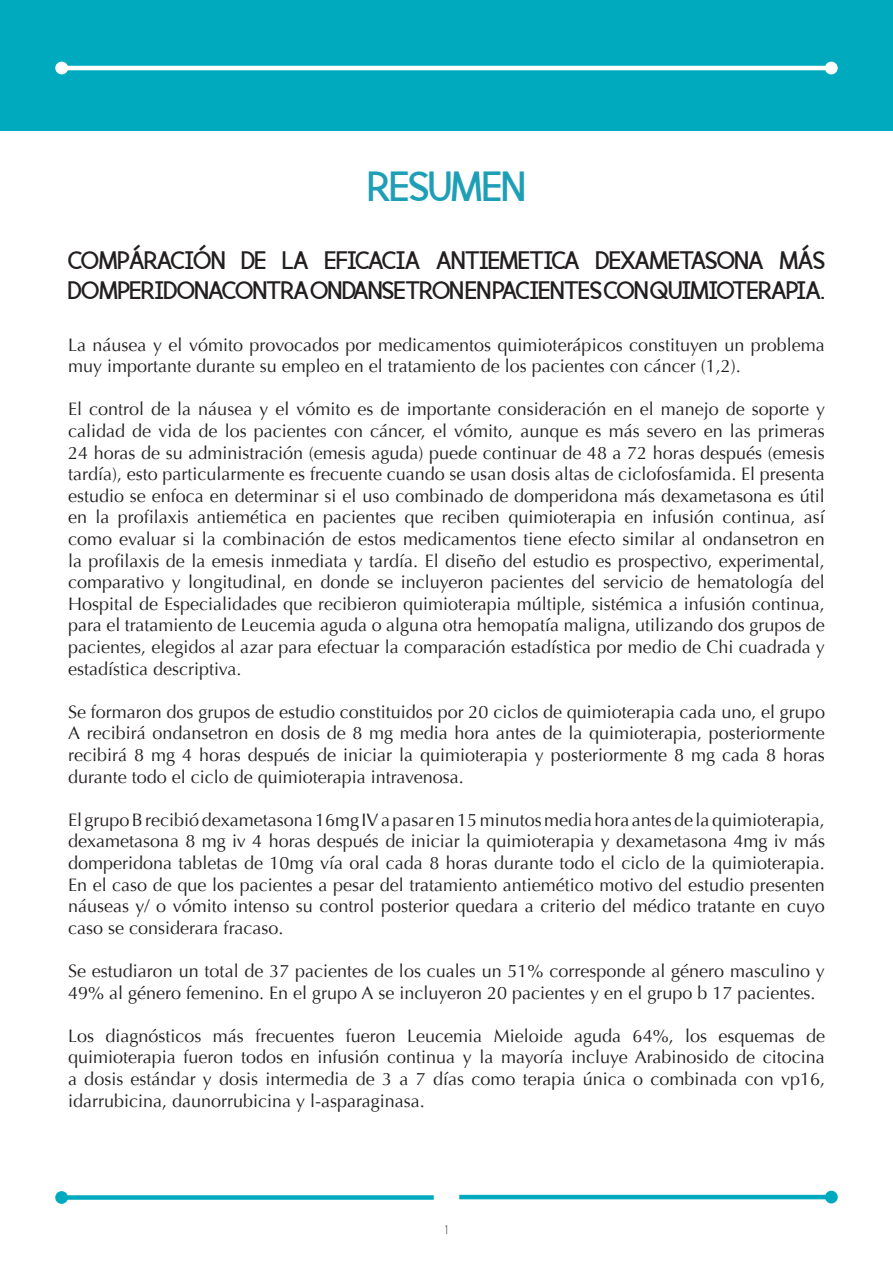
<style>
.page{position:relative;width:893px;height:1263px;background:#fff}
.page>*{position:absolute;margin:0;border:0;box-sizing:border-box;transform-origin:0 0}
.t1{font:700 45px "Morningtype";letter-spacing:.01em;color:#1f9fb5}
.t2{font:700 27px/30px "Morningtype";color:#231f20}
.t3{font:18px/21.6px "Optima";color:#231f20;text-align:justify}
.t4{font:13.5px "Rawengulk";color:#231f20}
</style>
<div class="page">
<div style="left:0;top:0;width:893px;height:131px;background:#00aabe"></div>
<hr style="left:62px;top:66px;width:769px;height:4px;background:#fff">
<div style="left:55px;top:62px;width:13px;height:12px;background:#fff;border-radius:50%"></div>
<div style="left:825px;top:62px;width:13px;height:12px;background:#fff;border-radius:50%"></div>
<div style="left:62px;top:1195px;width:372px;height:5px;background:#00aabe"></div>
<div style="left:55px;top:1191px;width:13px;height:13px;background:#00aabe;border-radius:50%"></div>
<hr style="left:459px;top:1195px;width:372px;height:4px;background:#00aabe">
<div style="left:825px;top:1191px;width:13px;height:12px;background:#00aabe;border-radius:50%"></div>
<h1 class="t1" style="left:368px;top:167px;width:158px">RESUMEN</h1>
<h2 class="t2" style="left:68px;top:246px;width:758px">COMPÁRACIÓN DE LA EFICACIA ANTIEMETICA DEXAMETASONA MÁS<br>DOMPERIDONACONTRA ONDANSETRON EN PACIENTES CON QUIMIOTERAPIA.</h2>
<p class="t3" style="left:68px;top:334px;width:758px">La náusea y el vómito provocados por medicamentos quimioterápicos constituyen un problema muy importante durante su empleo en el tratamiento de los pacientes con cáncer (1,2).</p>
<p class="t3" style="left:68px;top:399px;width:758px">El control de la náusea y el vómito es de importante consideración en el manejo de soporte y calidad de vida de los pacientes con cáncer, el vómito, aunque es más severo en las primeras 24 horas de su administración (emesis aguda) puede continuar de 48 a 72 horas después (emesis tardía), esto particularmente es frecuente cuando se usan dosis altas de ciclofosfamida. El presenta estudio se enfoca en determinar si el uso combinado de domperidona más dexametasona es útil en la profilaxis antiemética en pacientes que reciben quimioterapia en infusión continua, así como evaluar si la combinación de estos medicamentos tiene efecto similar al ondansetron en la profilaxis de la emesis inmediata y tardía. El diseño del estudio es prospectivo, experimental, comparativo y longitudinal, en donde se incluyeron pacientes del servicio de hematología del Hospital de Especialidades que recibieron quimioterapia múltiple, sistémica a infusión continua, para el tratamiento de Leucemia aguda o alguna otra hemopatía maligna, utilizando dos grupos de pacientes, elegidos al azar para efectuar la comparación estadística por medio de Chi cuadrada y estadística descriptiva.</p>
<p class="t3" style="left:68px;top:701px;width:758px">Se formaron dos grupos de estudio constituidos por 20 ciclos de quimioterapia cada uno, el grupo A recibirá ondansetron en dosis de 8 mg media hora antes de la quimioterapia, posteriormente recibirá 8 mg 4 horas después de iniciar la quimioterapia y posteriormente 8 mg cada 8 horas durante todo el ciclo de quimioterapia intravenosa.</p>
<p class="t3" style="left:68px;top:809px;width:758px">El grupo B recibió dexametasona 16mg IV a pasar en 15 minutos media hora antes de la quimioterapia, dexametasona 8 mg iv 4 horas después de iniciar la quimioterapia y dexametasona 4mg iv más domperidona tabletas de 10mg vía oral cada 8 horas durante todo el ciclo de la quimioterapia.<br>En el caso de que los pacientes a pesar del tratamiento antiemético motivo del estudio presenten náuseas y/ o vómito intenso su control posterior quedara a criterio del médico tratante en cuyo caso se considerara fracaso.</p>
<p class="t3" style="left:68px;top:960px;width:758px">Se estudiaron un total de 37 pacientes de los cuales un 51% corresponde al género masculino y<br>49% al género femenino. En el grupo A se incluyeron 20 pacientes y en el grupo b 17 pacientes.</p>
<p class="t3" style="left:68px;top:1025px;width:758px">Los diagnósticos más frecuentes fueron Leucemia Mieloide aguda 64%, los esquemas de quimioterapia fueron todos en infusión continua y la mayoría incluye Arabinosido de citocina a dosis estándar y dosis intermedia de 3 a 7 días como terapia única o combinada con vp16, idarrubicina, daunorrubicina y l-asparaginasa.</p>
<p class="t4" style="left:445px;top:1222px;width:4px">1</p>
</div>
